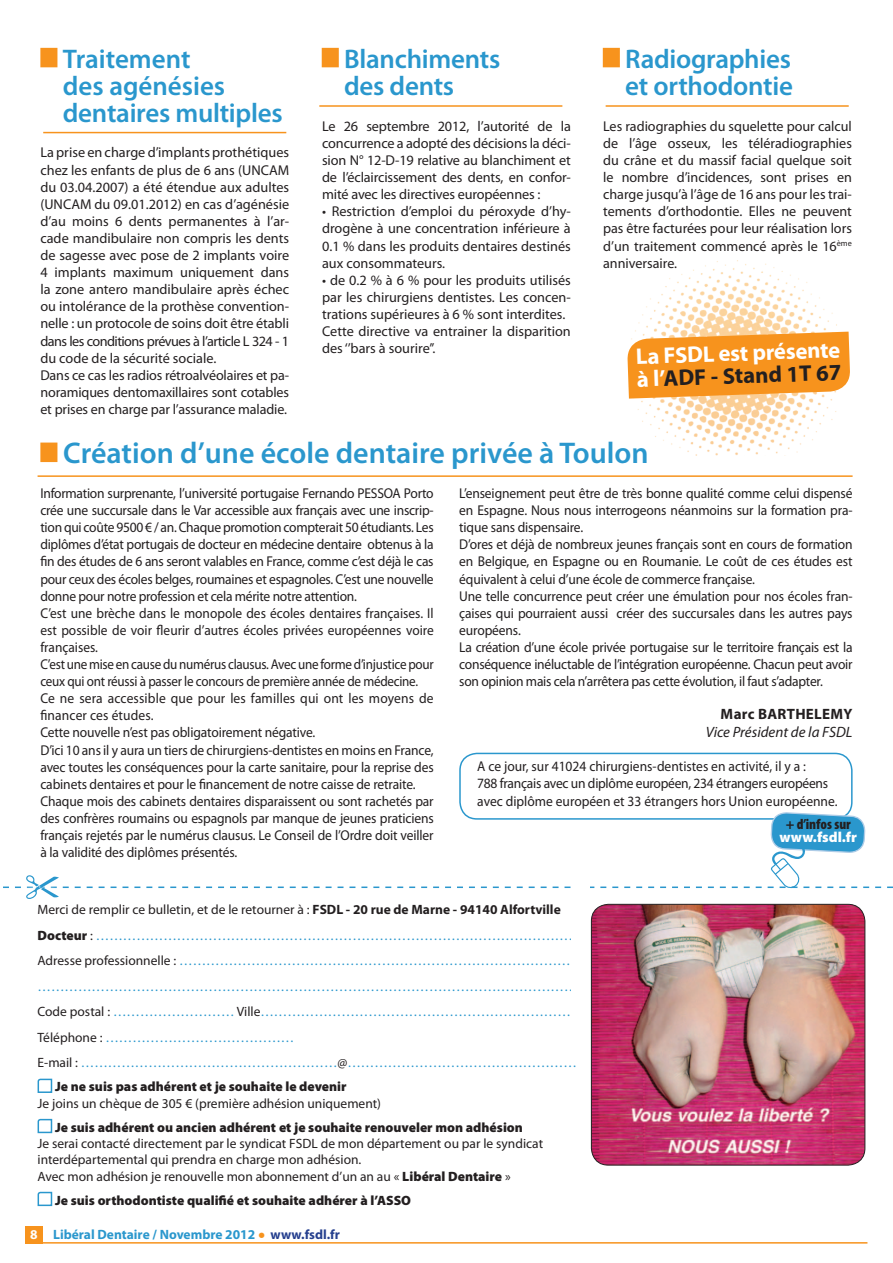
<style>
.page{position:relative;width:893px;height:1263px;background:#fff}
.page>*{position:absolute;margin:0;border:0;box-sizing:border-box;transform-origin:0 0}
.t1{font:600 30px "Myriad Pro";color:#2a97cd}
.t2{font:600 27px/27px "Myriad Pro";letter-spacing:-.01em;color:#2a97cd}
.t3{font:700 22.65px "Myriad Pro";color:#fff}
.t4{font:700 22.65px "Myriad Pro";color:#231f20}
.t5{font:italic 15px "Myriad Pro";color:#231f20}
.t6{font:700 15px "Myriad Pro";letter-spacing:.02em;color:#231f20}
.t7{font:900 condensed 14.55px "Myriad Pro";color:#231f20}
.t8{font:900 14.55px "Myriad Pro";color:#fff}
.t9{font:14.25px/17.1px "Myriad Pro";letter-spacing:-.01em;color:#231f20;text-align:justify;scale:.95 1}
.t10{font:14.25px/17.1px "Myriad Pro";letter-spacing:-.01em;color:#231f20;text-align:justify}
.t11{font:14.25px/17.1px "Myriad Pro";letter-spacing:-.01em;color:#231f20;text-align:justify;scale:.94 1}
.t12{font:14.25px/17.1px "Myriad Pro";letter-spacing:-.01em;color:#231f20;scale:.92 1}
.t13{font:14.25px/17.1px "Myriad Pro";letter-spacing:.01em;color:#231f20;scale:.95 1}
.t14{font:13.5px "Myriad Pro";color:#231f20}
.t15{font:13.5px "Myriad Pro";color:#2a97cd}
.t16{font:900 13.5px "Myriad Pro";color:#231f20}
.t17{font:700 13.5px "Myriad Pro";color:#2a97cd}
.t18{font:700 13.5px "Myriad Pro";color:#fff}
.s1{color:#fff}
.s2{font-weight:700}
.s3{font-weight:900;color:#231f20}
.s4{color:#231f20}
.s5{font-weight:900}
.s6{font-weight:400;font-size:25.5px;color:#f7931d}
.s7{color:#253f8e}
</style>
<div class="page">
<hr style="left:34px;top:1242px;width:833px;height:1px;background:#f7931d">
<div style="left:25px;top:1226px;width:18px;height:17px;background:#f7931d"></div>
<div style="left:459px;top:753px;width:394px;height:67px;border:2px solid #2a97cd;border-radius:17px"></div>
<img style="left:635px;top:261px;width:208px;height:194px">
<svg style="left:37px;top:1078px;width:16px;height:15px"></svg>
<svg style="left:37px;top:1118px;width:16px;height:16px"></svg>
<svg style="left:37px;top:1191px;width:16px;height:16px"></svg>
<img style="left:591px;top:904px;width:274px;height:261px">
<div style="left:591px;top:904px;width:274px;height:261px;border:1px solid #231f20;border-radius:17px"></div>
<div style="left:40px;top:48px;width:17px;height:19px;background:#f7931d"></div>
<hr style="left:43px;top:132px;width:243px;height:1px;background:#f7931d">
<div style="left:322px;top:48px;width:17px;height:19px;background:#f7931d"></div>
<hr style="left:319px;top:105px;width:243px;height:2px;background:#f7931d">
<svg style="left:627px;top:332px;width:223px;height:67px;background:#f79e35"></svg>
<hr style="left:38px;top:475px;width:815px;height:2px;background:#f7931d">
<div style="left:40px;top:443px;width:17px;height:19px;background:#f7931d"></div>
<div style="left:603px;top:48px;width:17px;height:19px;background:#f7931d"></div>
<hr style="left:606px;top:105px;width:243px;height:2px;background:#f7931d">
<svg style="left:3px;top:781px;width:890px;height:118px"></svg>
<p class="t2" style="left:63px;top:45px;width:221px">Traitement<br>des agénésies dentaires multiples</p>
<p class="t10" style="left:40px;top:144px;width:250px">La prise en charge d’implants prothétiques chez les enfants de plus de 6 ans (UNCAM du 03.04.2007) a été étendue aux adultes (UNCAM du 09.01.2012) en cas d’agénésie d’au moins 6 dents permanentes à l’ar&shy;cade mandibulaire non compris les dents de sagesse avec pose de 2 implants voire 4 implants maximum uniquement dans la zone antero mandibulaire après échec ou intolérance de la prothèse convention&shy;nelle : un protocole de soins doit être établi dans les conditions prévues à l’article L 324 - 1 du code de la sécurité sociale.</p>
<p class="t10" style="left:40px;top:366px;width:250px">Dans ce cas les radios rétroalvéolaires et pa&shy;noramiques dentomaxillaires sont cotables et prises en charge par l’assurance maladie.</p>
<p class="t2" style="left:344px;top:45px;width:158px">Blanchiments</p>
<p class="t2" style="left:344px;top:72px;width:111px">des dents</p>
<p class="t10" style="left:322px;top:117px;width:250px">Le 26 septembre 2012, l’autorité de la concurrence a adopté des décisions la déci&shy;sion N° 12-D-19 relative au blanchiment et de l’éclaircissement des dents, en confor&shy;mité avec les directives européennes :</p>
<p class="t10" style="left:322px;top:203px;width:250px">• Restriction d’emploi du péroxyde d’hy&shy;drogène à une concentration inférieure à 0.1 % dans les produits dentaires destinés aux consommateurs.</p>
<p class="t10" style="left:322px;top:271px;width:250px">• de 0.2 % à 6 % pour les produits utilisés par les chirurgiens dentistes. Les concen&shy;trations supérieures à 6 % sont interdites.</p>
<p class="t10" style="left:322px;top:322px;width:250px">Cette directive va entrainer la disparition des ‘’bars à sourire’’.</p>
<p class="t2" style="left:625px;top:45px;width:167px">Radiographies</p>
<p class="t2" style="left:625px;top:72px;width:169px">et orthodontie</p>
<p class="t10" style="left:603px;top:117px;width:250px">Les radiographies du squelette pour calcul de l’âge osseux, les téléradiographies du crâne et du massif facial quelque soit le nombre d’incidences, sont prises en charge jusqu’à l’âge de 16 ans pour les trai&shy;tements d’orthodontie. Elles ne peuvent pas être facturées pour leur réalisation lors d’un traitement commencé après le 16<sup>ème </sup>anniversaire.</p>
<p class="t3" style="left:635px;top:342px;width:206px;rotate:-2deg">La FSDL est présente</p>
<p class="t4" style="left:636px;top:364px;width:206px;rotate:-2deg"><span class="s1">à l’</span>ADF - Stand 1T 67</p>
<p class="t1" style="left:63px;top:434px;width:587px">Création d’une école dentaire privée à Toulon</p>
<p class="t9" style="left:40px;top:484px;width:416px">Information surprenante, l’université portugaise Fernando PESSOA Porto crée une succursale dans le Var accessible aux français avec une inscrip&shy;tion qui coûte 9500 € / an. Chaque promotion compterait 50 étudiants. Les diplômes d’état portugais de docteur en médecine dentaire obtenus à la fin des études de 6 ans seront valables en France, comme c’est déjà le cas pour ceux des écoles belges, roumaines et espagnoles. C’est une nouvelle donne pour notre profession et cela mérite notre attention.</p>
<p class="t11" style="left:40px;top:604px;width:420px">C’est une brèche dans le monopole des écoles dentaires françaises. Il est possible de voir fleurir d’autres écoles privées européennes voire françaises.</p>
<p class="t12" style="left:40px;top:655px;width:429px">C’est une mise en cause du numérus clausus. Avec une forme d’injustice pour ceux qui ont réussi à passer le concours de première année de médecine.</p>
<p class="t13" style="left:40px;top:690px;width:415px">Ce ne sera accessible que pour les familles qui ont les moyens de financer ces études.</p>
<p class="t9" style="left:40px;top:724px;width:291px">Cette nouvelle n’est pas obligatoirement négative.</p>
<p class="t9" style="left:40px;top:741px;width:416px">D’ici 10 ans il y aura un tiers de chirurgiens-dentistes en moins en France, avec toutes les conséquences pour la carte sanitaire, pour la reprise des cabinets dentaires et pour le financement de notre caisse de retraite.</p>
<p class="t9" style="left:40px;top:792px;width:416px">Chaque mois des cabinets dentaires disparaissent ou sont rachetés par des confrères roumains ou espagnols par manque de jeunes praticiens français rejetés par le numérus clausus. Le Conseil de l’Ordre doit veiller à la validité des diplômes présentés.</p>
<p class="t9" style="left:459px;top:484px;width:416px">L’enseignement peut être de très bonne qualité comme celui dispensé en Espagne. Nous nous interrogeons néanmoins sur la formation pra&shy;tique sans dispensaire.</p>
<p class="t9" style="left:459px;top:536px;width:416px">D’ores et déjà de nombreux jeunes français sont en cours de formation en Belgique, en Espagne ou en Roumanie. Le coût de ces études est équivalent à celui d’une école de commerce française.</p>
<p class="t9" style="left:459px;top:587px;width:416px">Une telle concurrence peut créer une émulation pour nos écoles fran&shy;çaises qui pourraient aussi créer des succursales dans les autres pays européens.</p>
<p class="t9" style="left:459px;top:638px;width:416px">La création d’une école privée portugaise sur le territoire français est la conséquence inéluctable de l’intégration européenne. Chacun peut avoir son opinion mais cela n’arrêtera pas cette évolution, il faut s’adapter.</p>
<p class="t6" style="left:721px;top:704px;width:133px">Marc BARTHELEMY</p>
<p class="t5" style="left:706px;top:723px;width:148px">Vice Président de la FSDL</p>
<p class="t9" style="left:477px;top:758px;width:347px">A ce jour, sur 41024 chirurgiens-dentistes en activité, il y a :</p>
<p class="t9" style="left:477px;top:775px;width:371px">788 français avec un diplôme européen, 234 étrangers européens</p>
<p class="t9" style="left:477px;top:792px;width:381px">avec diplôme européen et 33 étrangers hors Union européenne.</p>
<p class="t7" style="left:786px;top:815px;width:67px">+ d’infos sur</p>
<p class="t8" style="left:779px;top:827px;width:79px">www.fsdl.fr</p>
<p class="t14" style="left:38px;top:901px;width:525px">Merci de remplir ce bulletin, et de le retourner à : <span class="s2">FSDL - 20 rue de Marne - 94140 Alfortville</span></p>
<p class="t15" style="left:38px;top:927px;width:546px"><span class="s3">Docteur</span> <span class="s4">:</span> ………………………………………………………………………………………………</p>
<p class="t15" style="left:38px;top:952px;width:548px"><span class="s4">Adresse professionnelle :</span> ………………………………………………………………………………</p>
<p class="t15" style="left:38px;top:978px;width:541px">…………………………………………………………………………………………………………</p>
<p class="t15" style="left:38px;top:1003px;width:548px"><span class="s4">Code postal :</span> ……………………… <span class="s4">Ville</span>………………………………………………………………</p>
<p class="t15" style="left:38px;top:1029px;width:258px"><span class="s4">Téléphone :</span> ……………………………………</p>
<p class="t15" style="left:38px;top:1054px;width:541px"><span class="s4">E-mail :</span> …………………………………………………<span class="s4">@</span>……………………………………………</p>
<p class="t16" style="left:55px;top:1078px;width:293px">Je ne suis pas adhérent et je souhaite le devenir</p>
<p class="t14" style="left:38px;top:1095px;width:345px">Je joins un chèque de 305 € (première adhésion uniquement)</p>
<p class="t16" style="left:55px;top:1118px;width:469px">Je suis adhérent ou ancien adhérent et je souhaite renouveler mon adhésion</p>
<p class="t14" style="left:38px;top:1135px;width:507px">Je serai contacté directement par le syndicat FSDL de mon département ou par le syndicat</p>
<p class="t14" style="left:38px;top:1151px;width:325px">interdépartemental qui prendra en charge mon adhésion.</p>
<p class="t14" style="left:38px;top:1168px;width:475px">Avec mon adhésion je renouvelle mon abonnement d’un an au « <span class="s5">Libéral Dentaire</span> »</p>
<p class="t16" style="left:55px;top:1191px;width:358px">Je suis orthodontiste qualifié et souhaite adhérer à l’ASSO</p>
<p class="t18" style="left:30px;top:1225px;width:9px">8</p>
<p class="t17" style="left:53px;top:1225px;width:288px">Libéral Dentaire / Novembre 2012 <span class="s6">•</span> <span class="s7">www.fsdl.fr</span></p>
</div>
